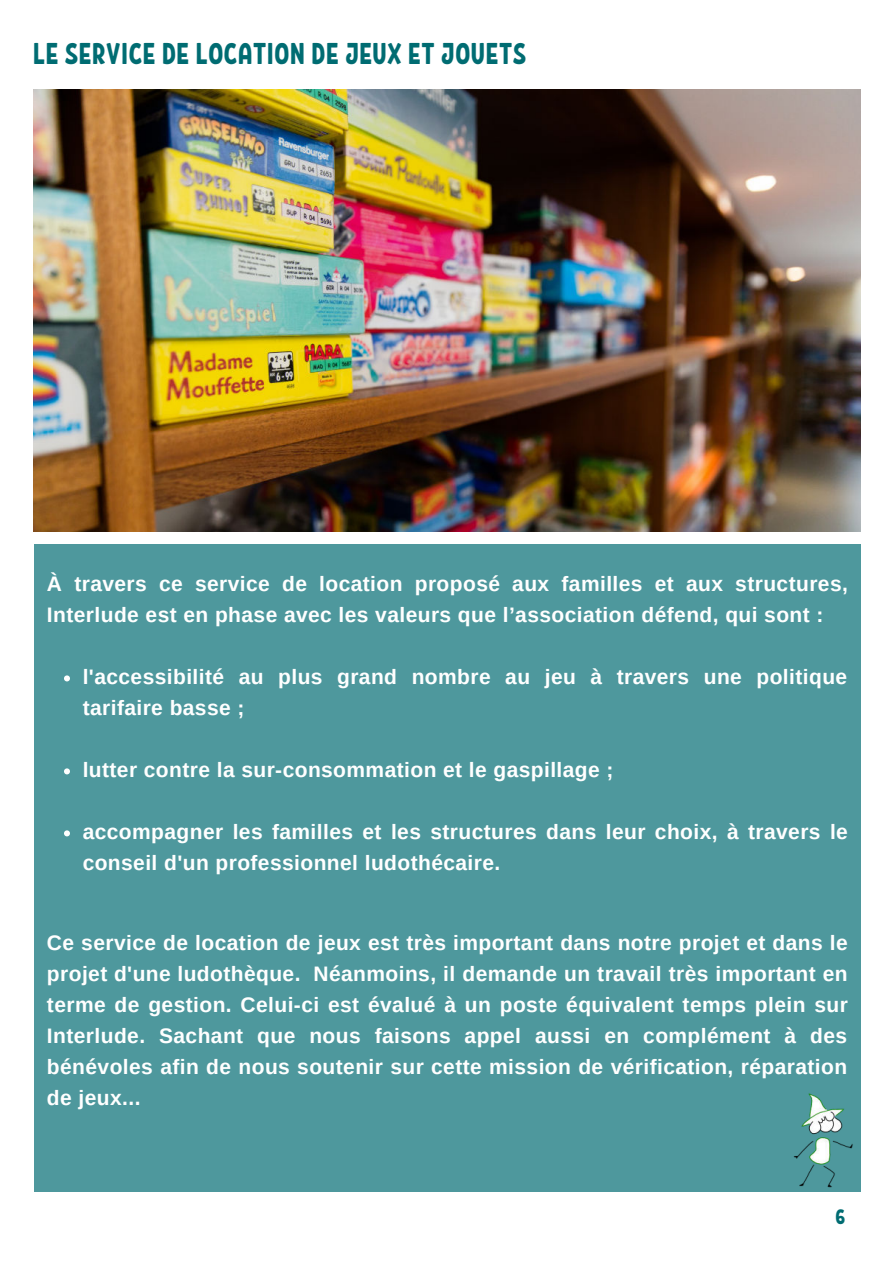
<style>
.page{position:relative;width:893px;height:1264px;background:#fff}
.page>*{position:absolute;margin:0;border:0;box-sizing:border-box;transform-origin:0 0}
.t1{font:30px "RF Krabuler";color:#006c72}
.t2{font:700 21px/30.9px "Arimo";letter-spacing:.02em;color:#fff}
.t3{font:21px "RF Krabuler";color:#006c72}
</style>
<div class="page">
<img style="left:33px;top:89px;width:827px;height:442px">
<div style="left:34px;top:544px;width:826px;height:647px;background:#4e989d"></div>
<img style="left:779px;top:1093px;width:81px;height:99px">
<svg style="left:64px;top:675px;width:6px;height:6px"></svg>
<svg style="left:64px;top:768px;width:6px;height:6px"></svg>
<svg style="left:64px;top:830px;width:6px;height:6px"></svg>
<h1 class="t1" style="left:33px;top:35px;width:495px">LE SERVICE DE LOCATION DE JEUX ET JOUETS</h1>
<p class="t2" style="left:47px;top:569px;width:802px">À travers ce service de location proposé aux familles et aux structures,<br>Interlude est en phase avec les valeurs que l’association défend, qui sont :</p>
<p class="t2" style="left:83px;top:662px;width:766px">l'accessibilité au plus grand nombre au jeu à travers une politique tarifaire basse ;</p>
<p class="t2" style="left:83px;top:755px;width:532px">lutter contre la sur-consommation et le gaspillage ;</p>
<p class="t2" style="left:83px;top:817px;width:766px">accompagner les familles et les structures dans leur choix, à travers le conseil d'un professionnel ludothécaire.</p>
<p class="t2" style="left:47px;top:928px;width:802px;text-align:justify">Ce service de location de jeux est très important dans notre projet et dans le projet d'une ludothèque. Néanmoins, il demande un travail très important en terme de gestion. Celui-ci est évalué à un poste équivalent temps plein sur Interlude. Sachant que nous faisons appel aussi en complément à des bénévoles afin de nous soutenir sur cette mission de vérification, réparation de jeux...</p>
<p class="t3" style="left:835px;top:1203px;width:12px">6</p>
</div>
